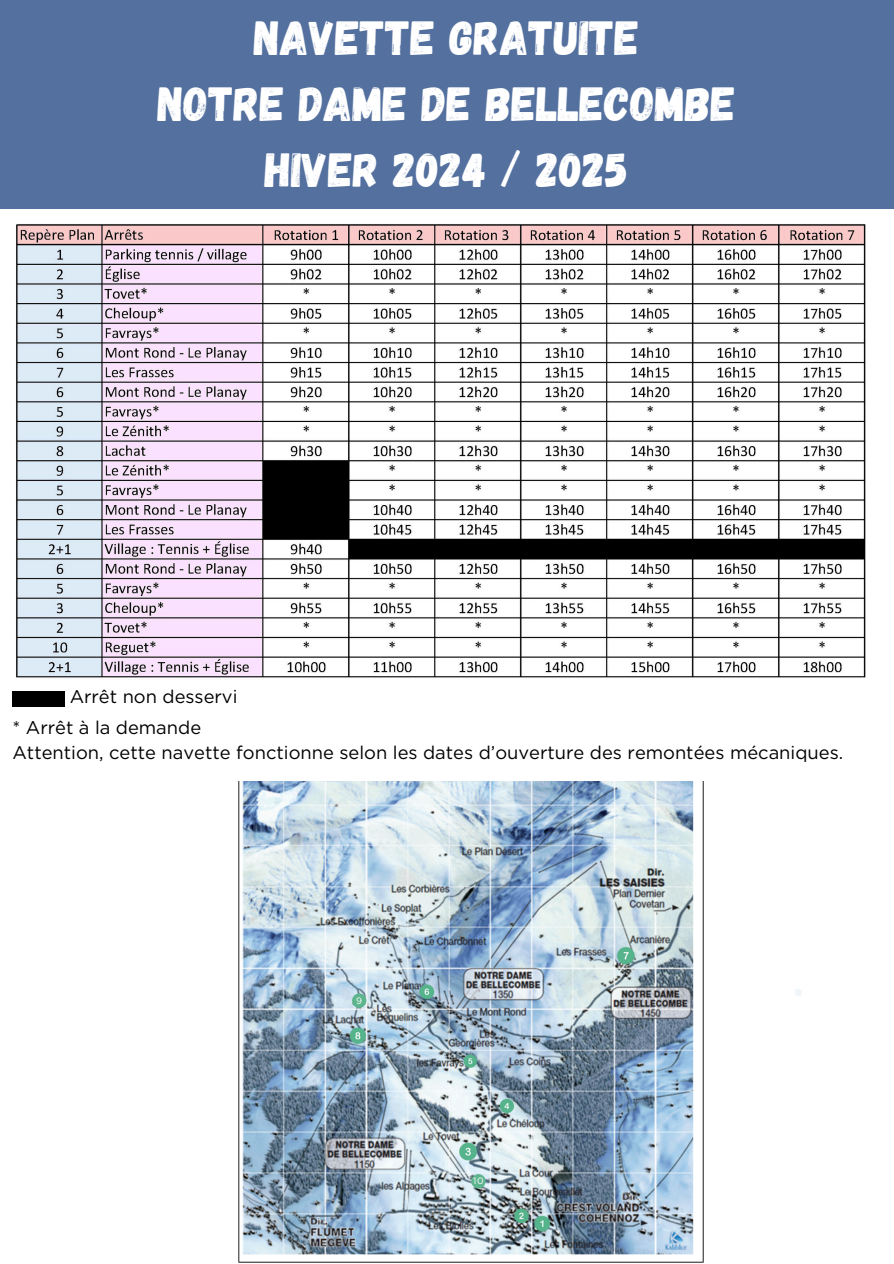
<style>
.page{position:relative;width:894px;height:1264px;background:#fff}
.page>*{position:absolute;margin:0;border:0;box-sizing:border-box;transform-origin:0 0}
.t1{font:47.85px/66.3px "Gagalin";color:#fff;text-align:center}
.t2{font:18.3px "Gotham";color:#000}
.t3{font:9.15px "Gotham";color:#fff}
</style>
<div class="page">
<div style="left:0;top:0;width:893px;height:209px;background:#53709f"></div>
<img style="left:239px;top:781px;width:464px;height:481px">
<svg style="left:795px;top:989px;width:6px;height:7px"></svg>
<img style="left:16px;top:224px;width:850px;height:454px">
<div style="left:12px;top:691px;width:53px;height:16px;background:#000"></div>
<div style="left:352px;top:993px;width:14px;height:14px;background:#5cb58d;border-radius:50%"></div>
<div style="left:471px;top:1174px;width:14px;height:14px;background:#5cb58d;border-radius:50%"></div>
<p class="t1" style="left:158px;top:2px;width:579px">NAVETTE GRATUITE<br>NOTRE DAME DE BELLECOMBE<br>HIVER 2024 / 2025</p>
<p class="t2" style="left:70px;top:686px;width:169px">Arrêt non desservi</p>
<p class="t2" style="left:12px;top:716px;width:190px">* Arrêt à la demande</p>
<p class="t2" style="left:12px;top:741px;width:832px">Attention, cette navette fonctionne selon les dates d’ouverture des remontées mécaniques.</p>
<p class="t3" style="left:356px;top:994px;width:7px">9</p>
<p class="t3" style="left:473px;top:1175px;width:12px">10</p>
</div>
